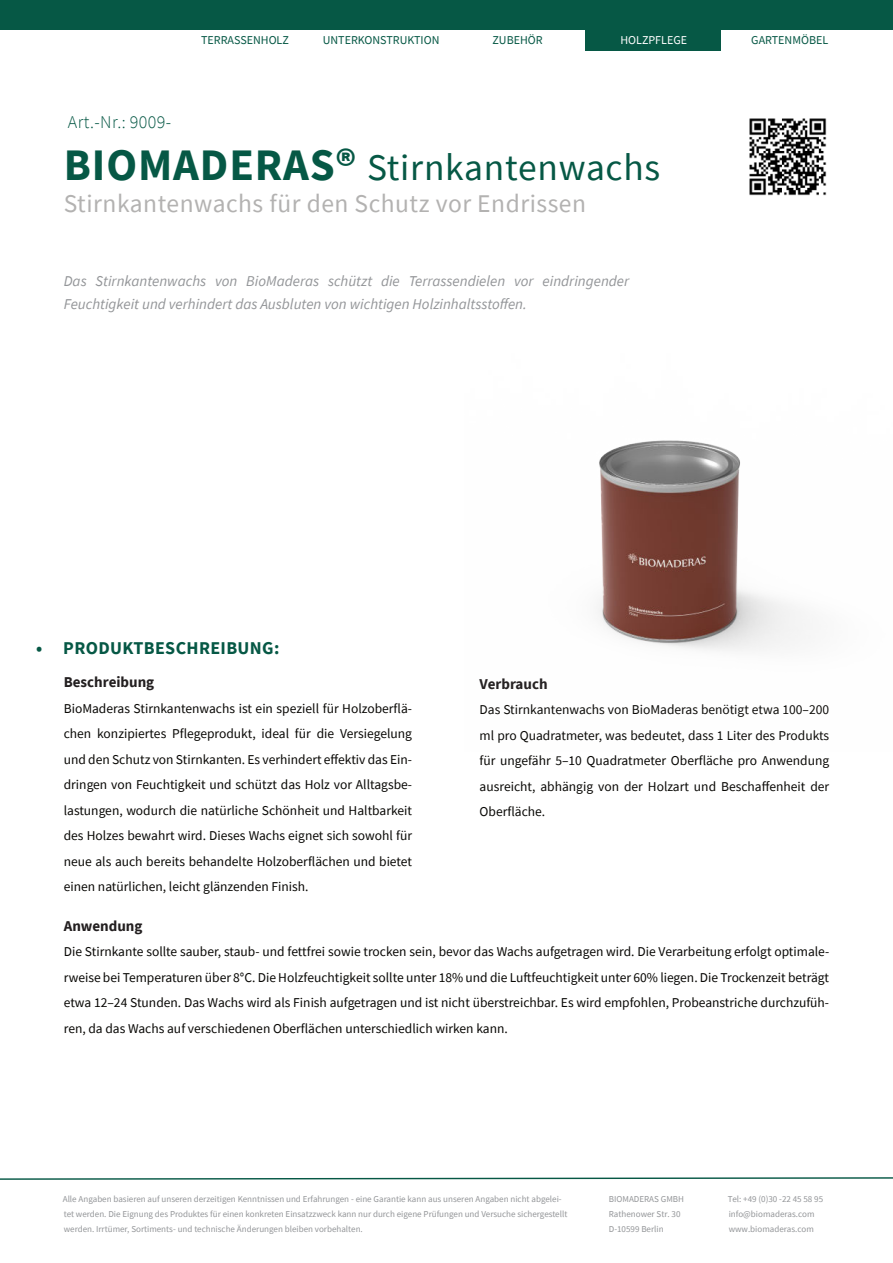
<style>
.page{position:relative;width:893px;height:1263px;background:#fff}
.page>*{position:absolute;margin:0;border:0;box-sizing:border-box;transform-origin:0 0}
.t1{font:37.5px "Source Sans Pro";letter-spacing:.02em;color:#065845}
.t2{font:25.5px "Source Sans Pro";letter-spacing:.02em;color:#b3b2b1}
.t3{font:700 18px "Source Sans Pro";letter-spacing:.02em;color:#065845}
.t4{font:300 18px "Source Sans Pro";letter-spacing:.02em;color:#065845}
.t5{font:italic 15px/22.5px "Source Sans Pro";color:#939598}
.t6{font:700 15px "Source Sans Pro";color:#231f20}
.t7{font:13.5px/25.5px "Source Sans Pro";color:#080704;text-align:justify}
.t8{font:12px "Source Sans Pro";color:#065845}
.t9{font:12px "Source Sans Pro";color:#fff}
.t10{font:9px/15px "Source Sans Pro";color:#939598}
.s1{font-weight:700;font-size:45px}
</style>
<div class="page">
<div style="left:586px;top:29px;width:136px;height:21px;background:#065845"></div>
<div style="left:0;top:0;width:893px;height:30px;background:#065845"></div>
<svg style="left:0;top:1177px;width:893px;height:3px"></svg>
<img style="left:598px;top:440px;width:208px;height:211px">
<img style="left:749px;top:118px;width:78px;height:78px">
<h3 class="t4" style="left:68px;top:111px;width:105px">Art.-Nr.: 9009-</h3>
<p class="t8" style="left:201px;top:33px;width:89px">TERRASSENHOLZ</p>
<p class="t8" style="left:323px;top:32px;width:118px">UNTERKONSTRUKTION</p>
<p class="t9" style="left:620px;top:32px;width:68px">HOLZPFLEGE</p>
<p class="t8" style="left:751px;top:32px;width:78px">GARTENMÖBEL</p>
<p class="t8" style="left:493px;top:32px;width:52px">ZUBEHÖR</p>
<h1 class="t1" style="left:64px;top:144px;width:598px"><span class="s1">BIOMADERAS®</span> Stirnkantenwachs</h1>
<h2 class="t2" style="left:64px;top:187px;width:524px">Stirnkantenwachs für den Schutz vor Endrissen</h2>
<p class="t5" style="left:64px;top:270px;width:567px">Das Stirnkantenwachs von BioMaderas schützt die Terrassendielen vor eindringender<br>Feuchtigkeit und verhindert das Ausbluten von wichtigen Holzinhaltsstoffen.</p>
<h3 class="t3" style="left:36px;top:636px;width:245px">• PRODUKTBESCHREIBUNG:</h3>
<p class="t6" style="left:64px;top:672px;width:92px">Beschreibung</p>
<p class="t7" style="left:64px;top:695px;width:350px">BioMaderas Stirnkantenwachs ist ein speziell für Holzoberflä&shy;chen konzipiertes Pflegeprodukt, ideal für die Versiegelung und den Schutz von Stirnkanten. Es verhindert effektiv das Ein&shy;dringen von Feuchtigkeit und schützt das Holz vor Alltagsbe&shy;lastungen, wodurch die natürliche Schönheit und Haltbarkeit des Holzes bewahrt wird. Dieses Wachs eignet sich sowohl für neue als auch bereits behandelte Holzoberflächen und bietet einen natürlichen, leicht glänzenden Finish.</p>
<p class="t6" style="left:480px;top:674px;width:69px">Verbrauch</p>
<p class="t7" style="left:480px;top:697px;width:351px">Das Stirnkantenwachs von BioMaderas benötigt etwa 100–200 ml pro Quadratmeter, was bedeutet, dass 1 Liter des Produkts für ungefähr 5–10 Quadratmeter Oberfläche pro Anwendung ausreicht, abhängig von der Holzart und Beschaffenheit der Oberfläche.</p>
<p class="t6" style="left:64px;top:915px;width:80px">Anwendung</p>
<p class="t7" style="left:64px;top:939px;width:767px">Die Stirnkante sollte sauber, staub- und fettfrei sowie trocken sein, bevor das Wachs aufgetragen wird. Die Verarbeitung erfolgt optimale&shy;rweise bei Temperaturen über 8°C. Die Holzfeuchtigkeit sollte unter 18% und die Luftfeuchtigkeit unter 60% liegen. Die Trockenzeit beträgt etwa 12–24 Stunden. Das Wachs wird als Finish aufgetragen und ist nicht überstreichbar. Es wird empfohlen, Probeanstriche durchzufüh&shy;ren, da das Wachs auf verschiedenen Oberflächen unterschiedlich wirken kann.</p>
<p class="t10" style="left:63px;top:1191px;width:506px">Alle Angaben basieren auf unseren derzeitigen Kenntnissen und Erfahrungen - eine Garantie kann aus unseren Angaben nicht abgelei&shy;tet werden. Die Eignung des Produktes für einen konkreten Einsatzzweck kann nur durch eigene Prüfungen und Versuche sichergestellt werden. Irrtümer, Sortiments- und technische Änderungen bleiben vorbehalten.</p>
<p class="t10" style="left:609px;top:1191px;width:77px">BIOMADERAS GMBH<br>Rathenower Str. 30<br>D-10599 Berlin</p>
<p class="t10" style="left:728px;top:1191px;width:97px">Tel: +49 (0)30 -22 45 58 95 info@biomaderas.com www.biomaderas.com</p>
</div>
